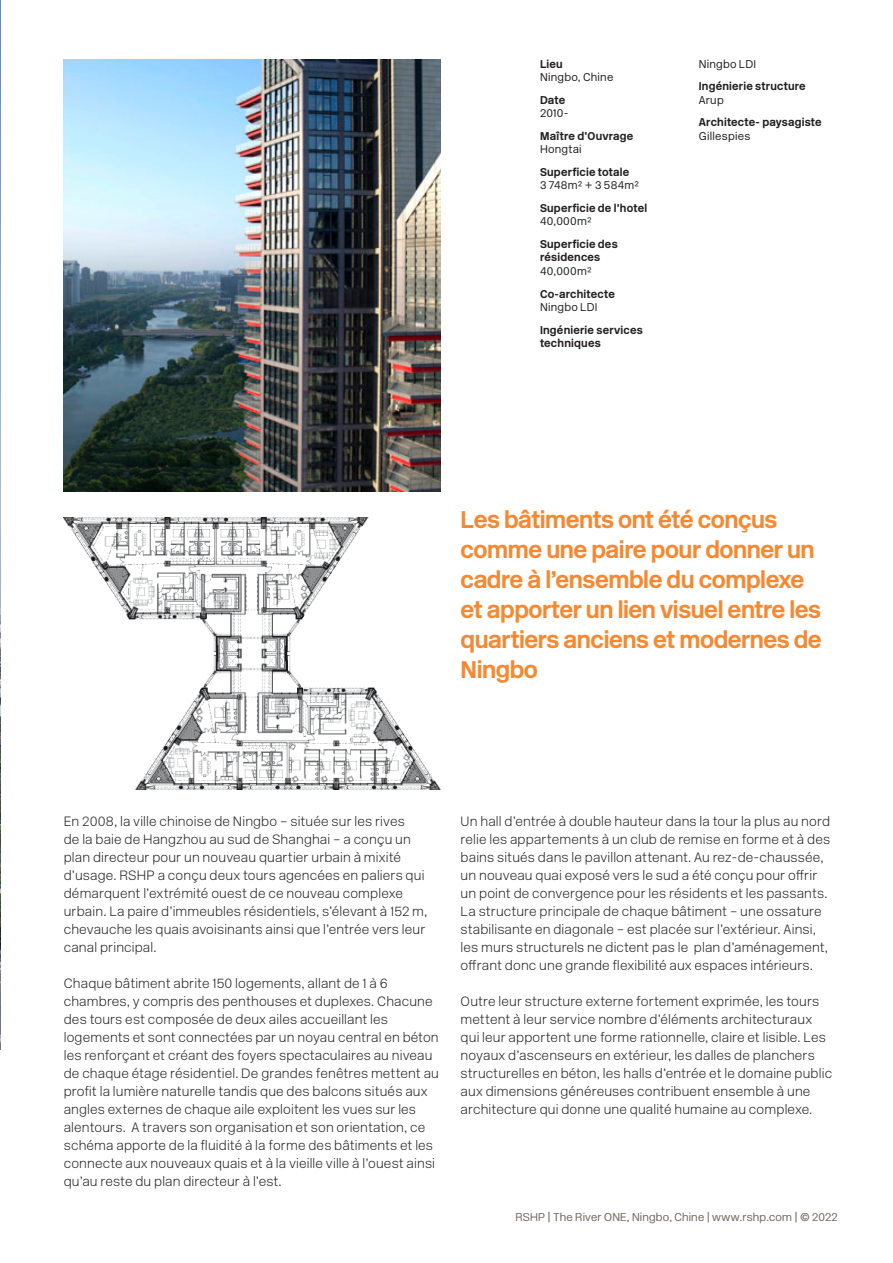
<style>
.page{position:relative;width:893px;height:1263px;background:#fff}
.page>*{position:absolute;margin:0;border:0;box-sizing:border-box;transform-origin:0 0}
.Pullquote{font:700 24px/30px "New Rail Alphabet";letter-spacing:-.02em;color:#f58932}
.Body{font:13.5px/18px "New Rail Alphabet White";letter-spacing:.01em;color:#231f20}
.Info_Header{font:700 11.25px/13.5px "New Rail Alphabet";letter-spacing:.02em;color:#231f20}
.Info_Body{font:300 11.25px "New Rail Alphabet";letter-spacing:.02em;color:#231f20}
.t1{font:11.25px "New Rail Alphabet White";letter-spacing:.02em;color:#82766a}
</style>
<div class="page">
<img style="left:0;top:1px;width:1px;height:1049px">
<img style="left:64px;top:518px;width:377px;height:272px">
<img style="left:64px;top:59px;width:377px;height:433px">
<p class="Info_Header" style="left:540px;top:57px;width:24px">Lieu</p>
<p class="Info_Body" style="left:540px;top:70px;width:75px">Ningbo, Chine</p>
<p class="Info_Header" style="left:540px;top:93px;width:27px">Date</p>
<p class="Info_Body" style="left:540px;top:106px;width:30px">2010-</p>
<p class="Info_Header" style="left:540px;top:129px;width:95px">Maître d’Ouvrage</p>
<p class="Info_Body" style="left:540px;top:142px;width:43px">Hongtai</p>
<p class="Info_Header" style="left:540px;top:165px;width:91px">Superficie totale</p>
<p class="Info_Body" style="left:540px;top:178px;width:101px">3 748m² + 3 584m²</p>
<p class="Info_Header" style="left:540px;top:201px;width:109px">Superficie de l’hotel</p>
<p class="Info_Body" style="left:540px;top:214px;width:53px">40,000m²</p>
<p class="Info_Header" style="left:540px;top:237px;width:79px">Superficie des résidences</p>
<p class="Info_Body" style="left:540px;top:264px;width:53px">40,000m²</p>
<p class="Info_Header" style="left:540px;top:287px;width:76px">Co-architecte</p>
<p class="Info_Body" style="left:540px;top:300px;width:59px">Ningbo LDI</p>
<p class="Info_Header" style="left:540px;top:323px;width:104px">Ingénierie services techniques</p>
<p class="Info_Body" style="left:699px;top:57px;width:59px">Ningbo LDI</p>
<p class="Info_Header" style="left:699px;top:80px;width:108px">Ingénierie structure</p>
<p class="Info_Body" style="left:699px;top:93px;width:27px">Arup</p>
<p class="Info_Header" style="left:699px;top:116px;width:124px">Architecte- paysagiste</p>
<p class="Info_Body" style="left:699px;top:129px;width:53px">Gillespies</p>
<p class="Pullquote" style="left:461px;top:504px;width:363px">Les bâtiments ont été conçus comme une paire pour donner un cadre à l’ensemble du complexe et apporter un lien visuel entre les quartiers anciens et modernes de<br>Ningbo</p>
<p class="Body" style="left:64px;top:812px;width:365px">En 2008, la ville chinoise de Ningbo – située sur les rives<br>de la baie de Hangzhou au sud de Shanghai – a conçu un plan directeur pour un nouveau quartier urbain à mixité d’usage. RSHP a conçu deux tours agencées en paliers qui démarquent l’extrémité ouest de ce nouveau complexe urbain. La paire d’immeubles résidentiels, s’élevant à 152 m, chevauche les quais avoisinants ainsi que l’entrée vers leur canal principal.</p>
<p class="Body" style="left:64px;top:974px;width:377px">Chaque bâtiment abrite 150 logements, allant de 1 à 6 chambres, y compris des penthouses et duplexes. Chacune des tours est composée de deux ailes accueillant les logements et sont connectées par un noyau central en béton les renforçant et créant des foyers spectaculaires au niveau de chaque étage résidentiel. De grandes fenêtres mettent au profit la lumière naturelle tandis que des balcons situés aux angles externes de chaque aile exploitent les vues sur les alentours. A travers son organisation et son orientation, ce schéma apporte de la fluidité à la forme des bâtiments et les connecte aux nouveaux quais et à la vieille ville à l’ouest ainsi qu’au reste du plan directeur à l’est.</p>
<p class="Body" style="left:461px;top:812px;width:371px">Un hall d’entrée à double hauteur dans la tour la plus au nord relie les appartements à un club de remise en forme et à des bains situés dans le pavillon attenant. Au rez-de-chaussée, un nouveau quai exposé vers le sud a été conçu pour offrir un point de convergence pour les résidents et les passants.<br>La structure principale de chaque bâtiment – une ossature stabilisante en diagonale – est placée sur l’extérieur. Ainsi, les murs structurels ne dictent pas le plan d’aménagement, offrant donc une grande flexibilité aux espaces intérieurs.</p>
<p class="Body" style="left:461px;top:992px;width:373px">Outre leur structure externe fortement exprimée, les tours mettent à leur service nombre d’éléments architecturaux qui leur apportent une forme rationnelle, claire et lisible. Les noyaux d’ascenseurs en extérieur, les dalles de planchers structurelles en béton, les halls d’entrée et le domaine public aux dimensions généreuses contribuent ensemble à une architecture qui donne une qualité humaine au complexe.</p>
<p class="t1" style="left:515px;top:1209px;width:324px">RSHP | The River ONE, Ningbo, Chine | www.rshp.com | © 2022</p>
</div>
